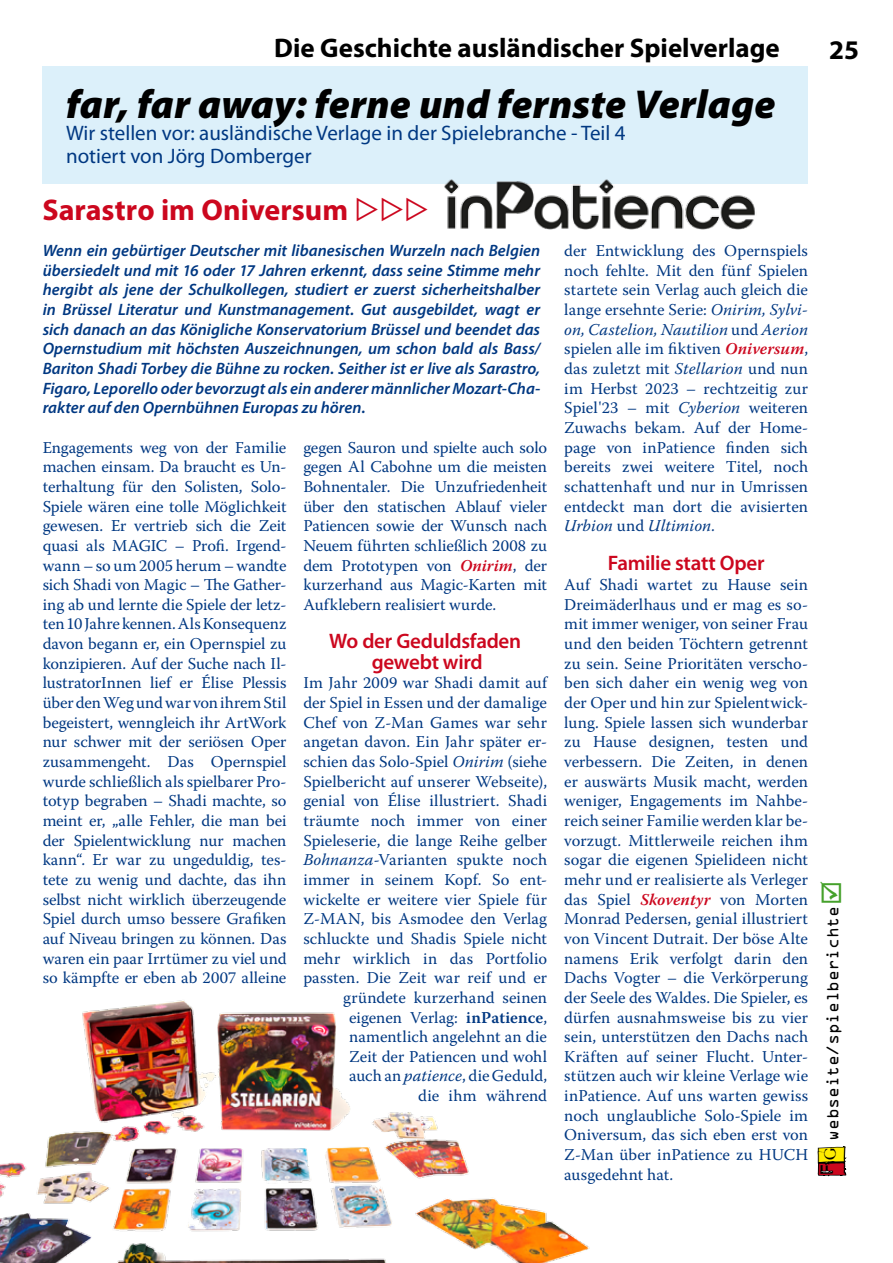
<style>
.page{position:relative;width:893px;height:1263px;background:#fff}
.page>*{position:absolute;margin:0;border:0;box-sizing:border-box;transform-origin:0 0}
.t1{font:italic 900 40.5px "Myriad Pro";letter-spacing:.005em;color:#000}
.t2{font:700 30px "Myriad Pro";color:#cc071e}
.t3{font:700 27px "Myriad Pro";color:#000}
.t4{font:21px/22.5px "Myriad Pro";color:#003882}
.t5{font:600 21px/21px "Myriad Pro";letter-spacing:-.015em;color:#cc071e;text-align:center}
.t6{font:16.5px/19.6px "Warnock Pro";color:#003882;text-align:justify}
.t7{font:italic 600 16.5px/19.6px "Myriad Pro";color:#003882;text-align:justify}
.t8{font:15.3px "OCRA Std";letter-spacing:-.025em;color:#000}
.s1{font-weight:600;font-style:italic;color:#cc071e}
.s2{font-style:italic}
.s3{font-weight:600}
.s4{font-family:"Phorssa";font-size:24px;color:#cc071e}
.s5{font-family:"Phorssa";font-size:24px;color:#ffec00}
.s6{color:#45a12b}
</style>
<div class="page">
<hr style="left:0;top:19px;width:1px;height:55px;background:#5a2983">
<svg style="left:817px;top:1146px;width:30px;height:31px"></svg>
<div style="left:43px;top:66px;width:765px;height:118px;background:#dcf0fa"></div>
<img style="left:444px;top:179px;width:311px;height:51px">
<img style="left:0;top:1000px;width:590px;height:263px">
<h3 class="t3" style="left:274px;top:30px;width:507px">Die Geschichte ausländischer Spielverlage</h3>
<h3 class="t3" style="left:829px;top:32px;width:31px">25</h3>
<h1 class="t1" style="left:66px;top:77px;width:711px">far, far away: ferne und fernste Verlage</h1>
<p class="t4" style="left:66px;top:121px;width:561px">Wir stellen vor: ausländische Verlage in der Spielebranche - Teil 4 notiert von Jörg Domberger</p>
<h2 class="t2" style="left:43px;top:190px;width:389px">Sarastro im Oniversum ▷▷▷</h2>
<p class="t7" style="left:43px;top:240px;width:499px">Wenn ein gebürtiger Deutscher mit libanesischen Wurzeln nach Belgien übersiedelt und mit 16 oder 17 Jahren erkennt, dass seine Stimme mehr hergibt als jene der Schulkollegen, studiert er zuerst sicherheitshalber in Brüssel Literatur und Kunstmanagement. Gut ausgebildet, wagt er sich danach an das Königliche Konservatorium Brüssel und beendet das Opernstudium mit höchsten Auszeichnungen, um schon bald als Bass/ Bariton Shadi Torbey die Bühne zu rocken. Seither ist er live als Sarastro, Figaro, Leporello oder bevorzugt als ein anderer männlicher Mozart-Cha&shy;rakter auf den Opernbühnen Europas zu hören.</p>
<p class="t6" style="left:43px;top:437px;width:245px">Engagements weg von der Familie machen einsam. Da braucht es Un&shy;terhaltung für den Solisten, Solo-Spiele wären eine tolle Möglichkeit gewesen. Er vertrieb sich die Zeit quasi als MAGIC – Profi. Irgend&shy;wann – so um 2005 herum – wandte sich Shadi von Magic – The Gather&shy;ing ab und lernte die Spiele der letz&shy;ten 10 Jahre kennen. Als Konsequenz davon begann er, ein Opernspiel zu konzipieren. Auf der Suche nach Il&shy;lustratorInnen lief er Élise Plessis über den Weg und war von ihrem Stil begeistert, wenngleich ihr ArtWork nur schwer mit der seriösen Oper zusammengeht. Das Opernspiel wurde schließlich als spielbarer Pro&shy;totyp begraben – Shadi machte, so meint er, „alle Fehler, die man bei der Spielentwicklung nur machen kann“. Er war zu ungeduldig, tes&shy;tete zu wenig und dachte, das ihn selbst nicht wirklich überzeugende Spiel durch umso bessere Grafiken auf Niveau bringen zu können. Das waren ein paar Irrtümer zu viel und so kämpfte er eben ab 2007 alleine</p>
<p class="t6" style="left:303px;top:437px;width:245px">gegen Sauron und spielte auch solo gegen Al Cabohne um die meisten Bohnentaler. Die Unzufriedenheit über den statischen Ablauf vieler Patiencen sowie der Wunsch nach Neuem führten schließlich 2008 zu dem Prototypen von <span class="s1">Onirim</span>, der kurzerhand aus Magic-Karten mit Aufklebern realisiert wurde.</p>
<p class="t5" style="left:329px;top:629px;width:194px">Wo der Geduldsfaden gewebt wird</p>
<p class="t6" style="left:303px;top:673px;width:245px;text-align:right">Im Jahr 2009 war Shadi damit auf der Spiel in Essen und der damalige<br>Chef von Z-Man Games war sehr angetan davon. Ein Jahr später er&shy;schien das Solo-Spiel <span class="s2">Onirim</span> (siehe<br>Spielbericht auf unserer Webseite), genial von Élise illustriert. Shadi träumte noch immer von einer<br>Spieleserie, die lange Reihe gelber<br><span class="s2">Bohnanza</span>-Varianten spukte noch immer in seinem Kopf. So ent&shy;wickelte er weitere vier Spiele für<br>Z-MAN, bis Asmodee den Verlag schluckte und Shadis Spiele nicht mehr wirklich in das Portfolio passten. Die Zeit war reif und er gründete kurzerhand seinen eigenen Verlag: <span class="s3">inPatience</span>, namentlich angelehnt an die<br>Zeit der Patiencen und wohl<br>auch an <span class="s2">patience</span>, die Geduld,<br>die ihm während</p>
<p class="t6" style="left:564px;top:241px;width:245px">der Entwicklung des Opernspiels noch fehlte. Mit den fünf Spielen startete sein Verlag auch gleich die lange ersehnte Serie: <span class="s2">Onirim, Sylvi&shy;on, Castelion, Nautilion</span> und <span class="s2">Aerion </span>spielen alle im fiktiven <span class="s1">Oniversum</span>, das zuletzt mit <span class="s2">Stellarion</span> und nun im Herbst 2023 – rechtzeitig zur Spiel'23 – mit <span class="s2">Cyberion</span> weiteren Zuwachs bekam. Auf der Home&shy;page von inPatience finden sich bereits zwei weitere Titel, noch schattenhaft und nur in Umrissen entdeckt man dort die avisierten <span class="s2">Urbion</span> und <span class="s2">Ultimion</span>.</p>
<p class="t5" style="left:608px;top:552px;width:158px">Familie statt Oper</p>
<p class="t6" style="left:564px;top:575px;width:245px">Auf Shadi wartet zu Hause sein Dreimäderlhaus und er mag es so&shy;mit immer weniger, von seiner Frau und den beiden Töchtern getrennt zu sein. Seine Prioritäten verscho&shy;ben sich daher ein wenig weg von der Oper und hin zur Spielentwick&shy;lung. Spiele lassen sich wunderbar zu Hause designen, testen und verbessern. Die Zeiten, in denen er auswärts Musik macht, werden weniger, Engagements im Nahbe&shy;reich seiner Familie werden klar be&shy;vorzugt. Mittlerweile reichen ihm sogar die eigenen Spielideen nicht mehr und er realisierte als Verleger das Spiel <span class="s1">Skoventyr</span> von Morten Monrad Pedersen, genial illustriert von Vincent Dutrait. Der böse Alte namens Erik verfolgt darin den Dachs Vogter – die Verkörperung der Seele des Waldes. Die Spieler, es dürfen ausnahmsweise bis zu vier sein, unterstützen den Dachs nach Kräften auf seiner Flucht. Unter&shy;stützen auch wir kleine Verlage wie inPatience. Auf uns warten gewiss noch unglaubliche Solo-Spiele im Oniversum, das sich eben erst von Z-Man über inPatience zu HUCH ausgedehnt hat.</p>
<p class="t8" style="left:826px;top:1175px;width:295px;rotate:-90deg"><span class="s4">f</span><span class="s5">g</span> webseite/spielberichte <span class="s6">☑</span></p>
</div>
